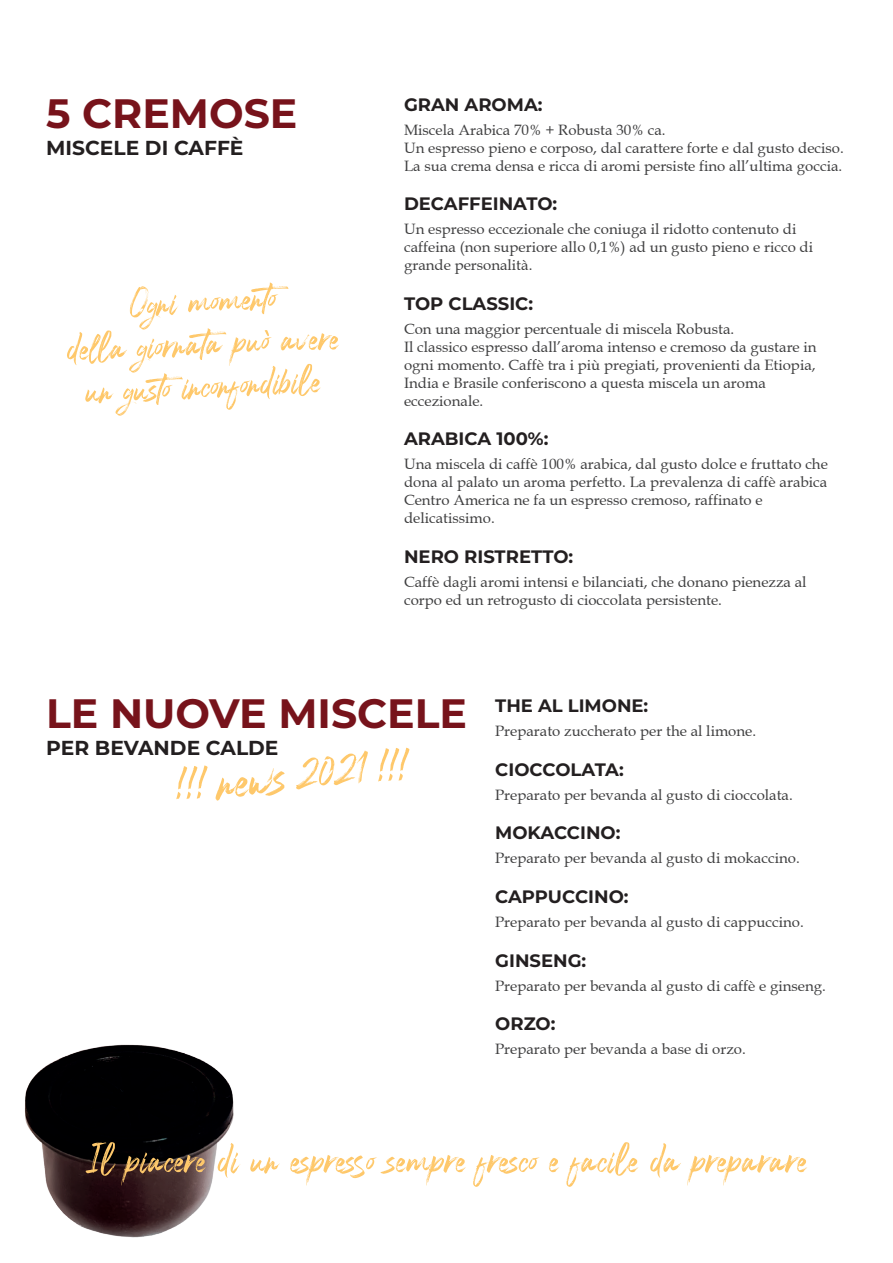
<style>
.page{position:relative;width:893px;height:1263px;background:#fff}
.page>*{position:absolute;margin:0;border:0;box-sizing:border-box;transform-origin:0 0}
.t1{font:700 40.95px "Montserrat";color:#77131b}
.t2{font:700 20.25px "Montserrat";color:#231f20}
.t3{font:700 18px "Montserrat";color:#231f20}
.t4{font:15px/18px "Book Antiqua";color:#3e3e3f}
</style>
<div class="page">
<img style="left:25px;top:747px;width:402px;height:491px">
<svg style="left:86px;top:1142px;width:30px;height:34px"></svg>
<svg style="left:122px;top:1152px;width:84px;height:33px;background:#614837"></svg>
<svg style="left:218px;top:1143px;width:22px;height:35px"></svg>
<svg style="left:250px;top:1157px;width:30px;height:17px"></svg>
<svg style="left:290px;top:1155px;width:176px;height:30px"></svg>
<svg style="left:473px;top:1155px;width:67px;height:32px"></svg>
<svg style="left:549px;top:1158px;width:10px;height:14px"></svg>
<svg style="left:566px;top:1142px;width:72px;height:45px"></svg>
<svg style="left:650px;top:1143px;width:31px;height:35px"></svg>
<svg style="left:687px;top:1155px;width:120px;height:30px"></svg>
<svg style="left:67px;top:282px;width:272px;height:134px"></svg>
<svg style="left:176px;top:765px;width:32px;height:34px"></svg>
<svg style="left:216px;top:768px;width:69px;height:33px"></svg>
<svg style="left:296px;top:750px;width:72px;height:39px"></svg>
<svg style="left:378px;top:748px;width:31px;height:33px"></svg>
<h1 class="t1" style="left:46px;top:83px;width:253px">5 CREMOSE</h1>
<h2 class="t2" style="left:46px;top:133px;width:199px">MISCELE DI CAFFÈ</h2>
<p class="t3" style="left:404px;top:91px;width:140px">GRAN AROMA:</p>
<p class="t4" style="left:404px;top:120px;width:441px">Miscela Arabica 70% + Robusta 30% ca.<br>Un espresso pieno e corposo, dal carattere forte e dal gusto deciso.<br>La sua crema densa e ricca di aromi persiste fino all’ultima goccia.</p>
<p class="t3" style="left:404px;top:191px;width:155px">DECAFFEINATO:</p>
<p class="t4" style="left:404px;top:220px;width:411px">Un espresso eccezionale che coniuga il ridotto contenuto di caffeina (non superiore allo 0,1%) ad un gusto pieno e ricco di grande personalità.</p>
<p class="t3" style="left:404px;top:290px;width:131px">TOP CLASSIC:</p>
<p class="t4" style="left:404px;top:320px;width:414px">Con una maggior percentuale di miscela Robusta.<br>Il classico espresso dall’aroma intenso e cremoso da gustare in ogni momento. Caffè tra i più pregiati, provenienti da Etiopia, India e Brasile conferiscono a questa miscela un aroma eccezionale.</p>
<p class="t3" style="left:404px;top:426px;width:146px">ARABICA 100%:</p>
<p class="t4" style="left:404px;top:455px;width:425px">Una miscela di caffè 100% arabica, dal gusto dolce e fruttato che dona al palato un aroma perfetto. La prevalenza di caffè arabica Centro America ne fa un espresso cremoso, raffinato e delicatissimo.</p>
<p class="t3" style="left:404px;top:544px;width:171px">NERO RISTRETTO:</p>
<p class="t4" style="left:404px;top:573px;width:404px">Caffè dagli aromi intensi e bilanciati, che donano pienezza al corpo ed un retrogusto di cioccolata persistente.</p>
<h1 class="t1" style="left:46px;top:684px;width:422px">LE NUOVE MISCELE</h1>
<h2 class="t2" style="left:46px;top:733px;width:234px">PER BEVANDE CALDE</h2>
<p class="t3" style="left:495px;top:693px;width:155px">THE AL LIMONE:</p>
<p class="t4" style="left:495px;top:722px;width:262px">Preparato zuccherato per the al limone.</p>
<p class="t3" style="left:495px;top:756px;width:130px">CIOCCOLATA:</p>
<p class="t4" style="left:495px;top:786px;width:299px">Preparato per bevanda al gusto di cioccolata.</p>
<p class="t3" style="left:495px;top:820px;width:127px">MOKACCINO:</p>
<p class="t4" style="left:495px;top:849px;width:306px">Preparato per bevanda al gusto di mokaccino.</p>
<p class="t3" style="left:495px;top:883px;width:135px">CAPPUCCINO:</p>
<p class="t4" style="left:495px;top:913px;width:310px">Preparato per bevanda al gusto di cappuccino.</p>
<p class="t3" style="left:495px;top:947px;width:93px">GINSENG:</p>
<p class="t4" style="left:495px;top:976px;width:332px">Preparato per bevanda al gusto di caffè e ginseng.</p>
<p class="t3" style="left:495px;top:1011px;width:62px">ORZO:</p>
<p class="t4" style="left:495px;top:1040px;width:252px">Preparato per bevanda a base di orzo.</p>
</div>
